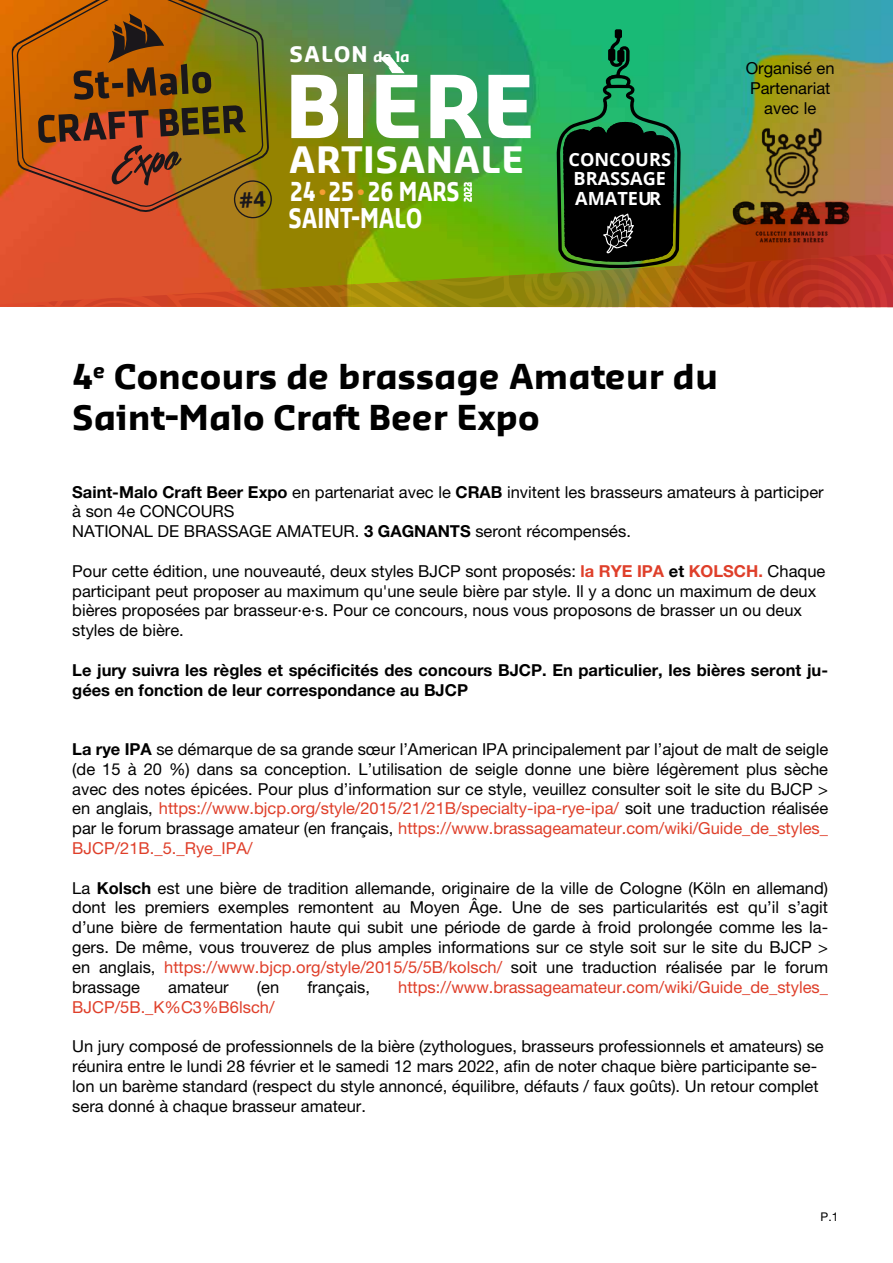
<style>
.page{position:relative;width:893px;height:1263px;background:#fff}
.page>*{position:absolute;margin:0;border:0;box-sizing:border-box;transform-origin:0 0}
.t1{font:700 84.3px "Sansa";color:#fff}
.t2{font:700 35.55px "Sansa";letter-spacing:.015em;color:#fff}
.t3{font:700 33.45px/40.2px "Sansa";color:#000}
.t4{font:700 26.55px "Sansa";color:#fff;scale:.78 1}
.t5{font:700 25.5px "Sansa";color:#fff;scale:.8 1}
.t6{font:700 21.15px "Sansa";letter-spacing:.05em;color:#fff}
.t7{font:700 18.15px/19.5px "Open Sans";color:#fff}
.t8{font:16.5px/19.8px "Helvetica Neue LT Pro";color:#000}
.t9{font:700 16.5px/19.8px "Helvetica Neue LT Pro";color:#000}
.t10{font:16.5px "Helvetica Neue LT Pro";color:#df3f2a}
.t11{font:12px "Helvetica Neue LT Pro";color:#000}
.t12{font:700 10.2px "Sansa";color:#fff;scale:.8 1}
.s1{font-size:14.25px}
.s2{font-weight:600;font-size:15.3px;color:#f59e33}
.s3{font-weight:700}
.s4{font-weight:700;color:#df3f2a}
.s5{color:#df3f2a}
</style>
<div class="page">
<img style="left:0;top:0;width:893px;height:13px">
<svg style="left:12px;top:0;width:256px;height:13px;background:#ae6b13"></svg>
<img style="left:0;top:13px;width:893px;height:295px">
<p class="t6" style="left:290px;top:40px;width:122px">SALON <span class="s1">de la</span></p>
<h1 class="t1" style="left:285px;top:52px;width:253px">BIÈRE</h1>
<h2 class="t2" style="left:289px;top:136px;width:237px">ARTISANALE</h2>
<h3 class="t5" style="left:290px;top:175px;width:213px">24 <span class="s2">•</span>25 <span class="s2">•</span> 26 MARS</h3>
<p class="t12" style="left:461px;top:187px;width:8px;rotate:-90deg">2</p>
<p class="t12" style="left:461px;top:202px;width:27px;rotate:-90deg">2023</p>
<h3 class="t4" style="left:288px;top:201px;width:173px">SAINT-MALO</h3>
<p class="t7" style="left:568px;top:149px;width:104px">CONCOURS<br>BRASSAGE</p>
<p class="t7" style="left:575px;top:188px;width:87px">AMATEUR</p>
<p class="t8" style="left:746px;top:58px;width:90px;text-align:center">Organisé en<br>Partenariat avec le</p>
<h3 class="t3" style="left:72px;top:355px;width:647px">4<sup>e</sup> Concours de brassage Amateur du<br>Saint-Malo Craft Beer Expo</h3>
<p class="t8" style="left:72px;top:482px;width:753px"><span class="s3">Saint-Malo Craft Beer Expo</span> en partenariat avec le <span class="s3">CRAB</span> invitent les brasseurs amateurs à participer à son 4e CONCOURS<br>NATIONAL DE BRASSAGE AMATEUR. <span class="s3">3 GAGNANTS</span> seront récompensés.</p>
<p class="t8" style="left:72px;top:561px;width:755px">Pour cette édition, une nouveauté, deux styles BJCP sont proposés: <span class="s4">la RYE IPA</span> <span class="s3">et</span> <span class="s4">KOLSCH.</span> Chaque participant peut proposer au maximum qu'une seule bière par style. Il y a donc un maximum de deux bières proposées par brasseur·e·s. Pour ce concours, nous vous proposons de brasser un ou deux styles de bière.</p>
<p class="t9" style="left:72px;top:660px;width:757px">Le jury suivra les règles et spécificités des concours BJCP. En particulier, les bières seront ju&shy;gées en fonction de leur correspondance au BJCP</p>
<p class="t8" style="left:72px;top:739px;width:757px;text-align:justify"><span class="s3">La rye IPA</span> se démarque de sa grande sœur l’American IPA principalement par l’ajout de malt de seigle (de 15 à 20 %) dans sa conception. L’utilisation de seigle donne une bière légèrement plus sèche avec des notes épicées. Pour plus d’information sur ce style, veuillez consulter soit le site du BJCP &gt; en anglais, <span class="s5">https://www.bjcp.org/style/2015/21/21B/specialty-ipa-rye-ipa/</span> soit une traduction réalisée par le forum brassage amateur (en français, <span class="s5">https://www.brassageamateur.com/wiki/Guide_de_styles_ BJCP/21B._5._Rye_IPA/</span></p>
<p class="t8" style="left:72px;top:878px;width:757px;text-align:justify">La <span class="s3">Kolsch</span> est une bière de tradition allemande, originaire de la ville de Cologne (Köln en allemand) dont les premiers exemples remontent au Moyen Âge. Une de ses particularités est qu’il s’agit d’une bière de fermentation haute qui subit une période de garde à froid prolongée comme les la&shy;gers. De même, vous trouverez de plus amples informations sur ce style soit sur le site du BJCP &gt; en anglais, <span class="s5">https://www.bjcp.org/style/2015/5/5B/kolsch/</span> soit une traduction réalisée par le forum brassage</p>
<p class="t8" style="left:168px;top:977px;width:62px">amateur</p>
<p class="t8" style="left:257px;top:977px;width:24px">(en</p>
<p class="t8" style="left:307px;top:977px;width:64px">français,</p>
<p class="t10" style="left:398px;top:977px;width:431px">https://www.brassageamateur.com/wiki/Guide_de_styles_</p>
<p class="t10" style="left:72px;top:997px;width:204px">BJCP/5B._K%C3%B6lsch/</p>
<p class="t8" style="left:72px;top:1036px;width:753px">Un jury composé de professionnels de la bière (zythologues, brasseurs professionnels et amateurs) se réunira entre le lundi 28 février et le samedi 12 mars 2022, afin de noter chaque bière participante se&shy;lon un barème standard (respect du style annoncé, équilibre, défauts / faux goûts). Un retour complet sera donné à chaque brasseur amateur.</p>
<p class="t11" style="left:821px;top:1210px;width:19px">P.1</p>
</div>
